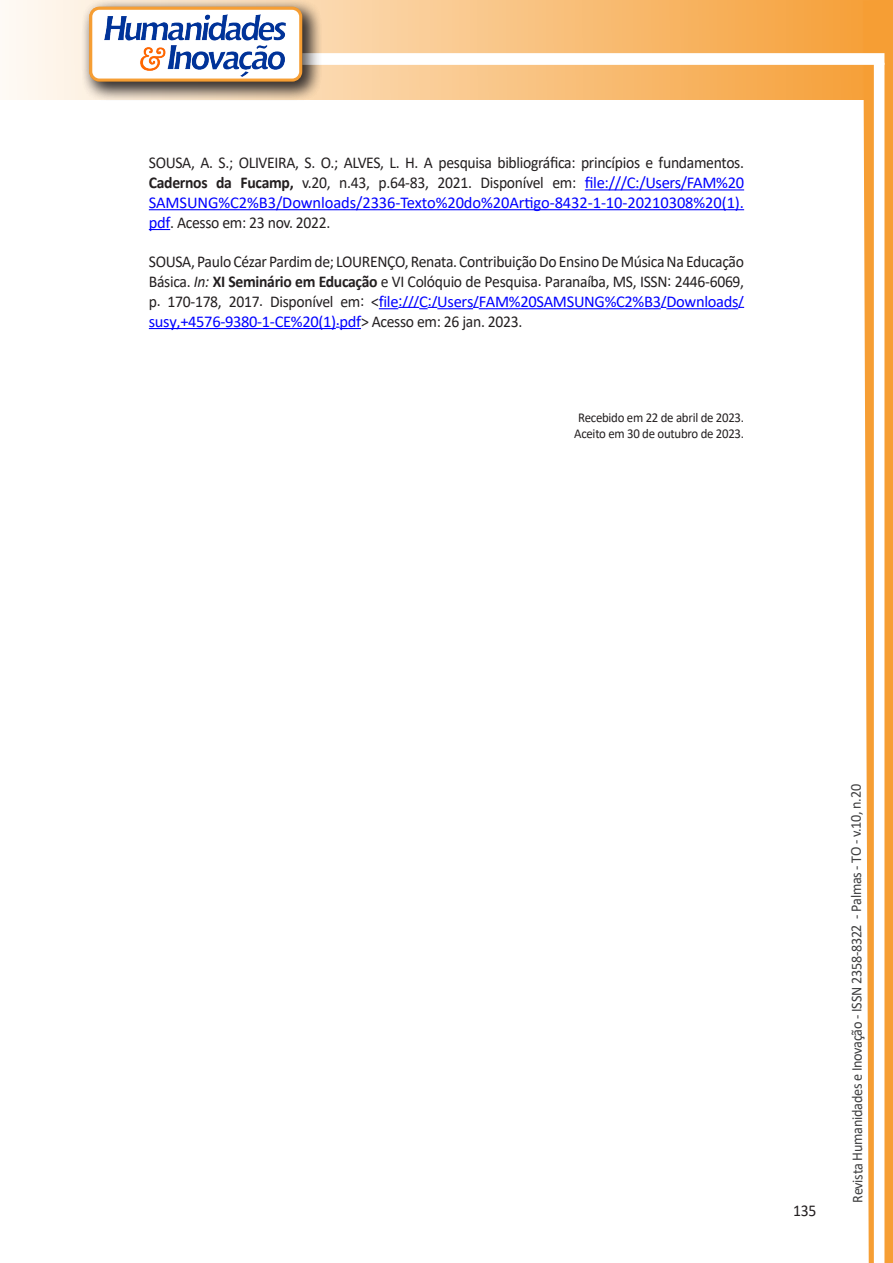
<style>
.page{position:relative;width:893px;height:1263px;background:#fff}
.page>*{position:absolute;margin:0;border:0;box-sizing:border-box;transform-origin:0 0}
.texto{font:16.5px/19.8px "Calibri";letter-spacing:-.02em;color:#231f20;text-align:justify;scale:.95 1}
.t1{font:15px "Calibri";letter-spacing:-.025em;color:#3e3e3f;scale:.95 1}
.texto-2{font:13.5px "Calibri";letter-spacing:-.02em;color:#231f20;scale:.95 1}
.s1{font-weight:700}
.s2{color:#00f}
.s3{font-style:italic}
</style>
<div class="page">
<svg style="left:5px;top:0;width:858px;height:100px;background:#f9c484"></svg>
<div style="left:302px;top:53px;width:582px;height:12px;background:#fff;border:2px solid #fff"></div>
<svg style="left:863px;top:0;width:30px;height:1263px"></svg>
<div style="left:81px;top:0;width:241px;height:102px;background:#231f20;opacity:.75"></div>
<div style="left:91px;top:8px;width:210px;height:72px;background:#fff;border-radius:9px"></div>
<img style="left:104px;top:14px;width:181px;height:62px">
<div style="left:89px;top:7px;width:213px;height:75px;border:3px solid #f69e34;border-radius:9px"></div>
<hr style="left:585px;top:189px;width:159px;height:1px;background:#00f">
<hr style="left:149px;top:209px;width:595px;height:1px;background:#00f">
<svg style="left:149px;top:229px;width:21px;height:1px"></svg>
<svg style="left:379px;top:307px;width:58px;height:2px"></svg>
<hr style="left:437px;top:308px;width:36px;height:1px;background:#00f">
<hr style="left:479px;top:308px;width:182px;height:1px;background:#00f">
<hr style="left:666px;top:308px;width:72px;height:1px;background:#00f">
<hr style="left:149px;top:328px;width:187px;height:1px;background:#00f">
<svg style="left:336px;top:327px;width:25px;height:2px"></svg>
<p class="texto" style="left:149px;top:152px;width:628px">SOUSA, A. S.; OLIVEIRA, S. O.; ALVES, L. H. A pesquisa bibliográfica: princípios e fundamentos.<br><span class="s1">Cadernos da Fucamp,</span> v.20, n.43, p.64-83, 2021. Disponível em: <span class="s2">file:///C:/Users/FAM%20<br>SAMSUNG%C2%B3/Downloads/2336-Texto%20do%20Artigo-8432-1-10-20210308%20(1). pdf</span>. Acesso em: 23 nov. 2022.</p>
<p class="texto" style="left:149px;top:251px;width:628px">SOUSA, Paulo Cézar Pardim de; LOURENÇO, Renata. Contribuição Do Ensino De Música Na Educação Básica. <span class="s3">In:</span> <span class="s1">XI Seminário em Educação</span> e VI Colóquio de Pesquisa. Paranaíba, MS, ISSN: 2446-6069, p. 170-178, 2017. Disponível em: &lt;<span class="s2">file:///C:/Users/FAM%20SAMSUNG%C2%B3/Downloads/ susy,+4576-9380-1-CE%20(1).pdf</span>&gt; Acesso em: 26 jan. 2023.</p>
<p class="texto-2" style="left:578px;top:408px;width:176px">Recebido em 22 de abril de 2023.</p>
<p class="texto-2" style="left:574px;top:424px;width:180px">Aceito em 30 de outubro de 2023.</p>
<p class="texto" style="left:793px;top:1200px;width:26px">135</p>
<p class="t1" style="left:846px;top:1203px;width:442px;rotate:-90deg">Revista Humanidades e Inovação - ISSN 2358-8322 - Palmas - TO - v.10, n.20</p>
</div>
